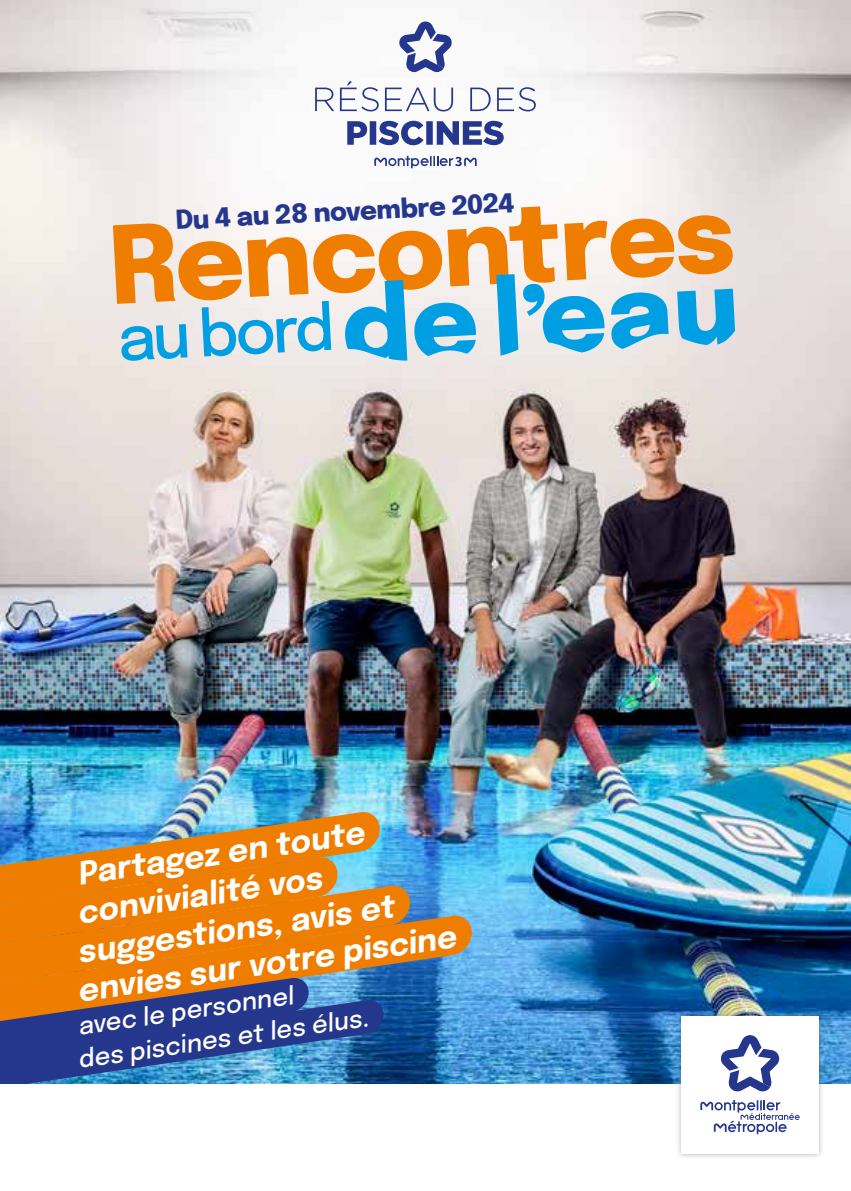
<style>
.page{position:relative;width:851px;height:1191px;background:#fff}
.page>*{position:absolute;margin:0;border:0;box-sizing:border-box;transform-origin:0 0}
.t1{font:800 106.6px "Epilogue";color:#ef7d00}
.t2{font:500 62.8px "Epilogue";color:#009fe3}
.t3{font:italic 700 31.4px "Epilogue";color:#fff}
.t4{font:800 26px "Epilogue";color:#25378d}
.t5{font:italic 500 24.6px/32.6px "Epilogue";color:#fff}
</style>
<div class="page">
<img style="left:0;top:0;width:850px;height:1084px">
<img style="left:0;top:809px;width:380px;height:74px">
<div style="left:0;top:883px;width:410px;height:30px;background:#ef7d00"></div>
<svg style="left:0;top:913px;width:471px;height:110px;background:#ca7c25"></svg>
<svg style="left:0;top:975px;width:383px;height:109px;background:#505c84"></svg>
<svg style="left:345px;top:280px;width:62px;height:81px;background:#6fc2e6"></svg>
<svg style="left:414px;top:302px;width:62px;height:54px;background:#53b9e4"></svg>
<svg style="left:496px;top:274px;width:108px;height:81px"></svg>
<svg style="left:611px;top:292px;width:57px;height:57px;background:#57bae4"></svg>
<svg style="left:677px;top:289px;width:58px;height:56px;background:#52b6e2"></svg>
<img style="left:673px;top:1008px;width:153px;height:149px">
<svg style="left:681px;top:1016px;width:137px;height:137px"></svg>
<svg style="left:347px;top:121px;width:156px;height:24px"></svg>
<svg style="left:315px;top:81px;width:220px;height:30px"></svg>
<svg style="left:398px;top:21px;width:54px;height:51px"></svg>
<svg style="left:374px;top:156px;width:102px;height:13px"></svg>
<p class="t4" style="left:174px;top:200px;width:341px;rotate:-3deg">Du 4 au 28 novembre 2024</p>
<h1 class="t1" style="left:104px;top:183px;width:628px;rotate:-3deg">Rencontres</h1>
<h2 class="t2" style="left:115px;top:293px;width:219px;rotate:-3deg">au bord</h2>
<p class="t3" style="left:74px;top:849px;width:291px;rotate:-8deg">Partagez en toute</p>
<p class="t3" style="left:74px;top:888px;width:248px;rotate:-8deg">convivialité vos</p>
<p class="t3" style="left:74px;top:927px;width:321px;rotate:-8deg">suggestions, avis et</p>
<p class="t3" style="left:74px;top:966px;width:384px;rotate:-8deg">envies sur votre piscine</p>
<p class="t5" style="left:71px;top:1008px;width:294px;rotate:-8deg">avec le personnel<br>des piscines et les élus.</p>
</div>
